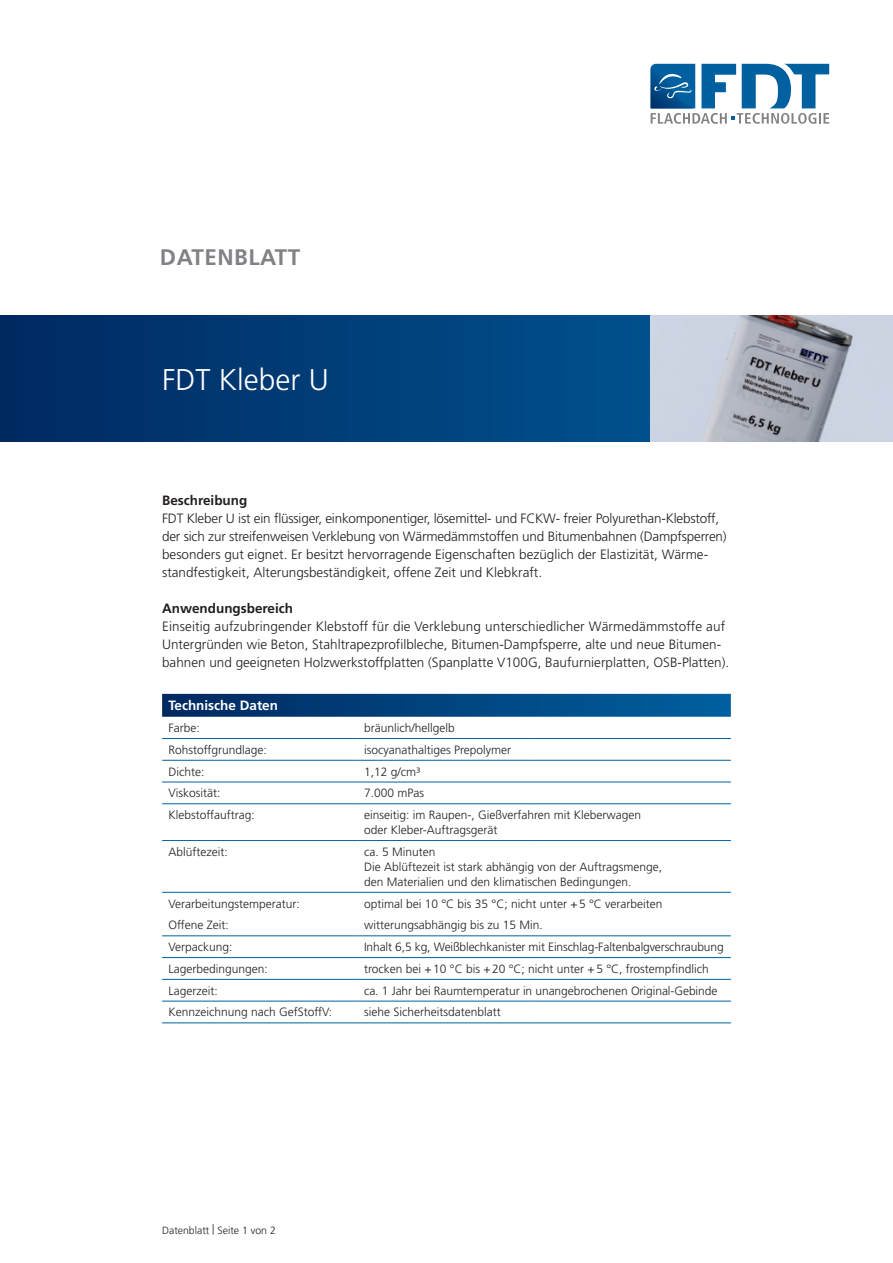
<style>
.page{position:relative;width:893px;height:1263px;background:#fff}
.page>*{position:absolute;margin:0;border:0;box-sizing:border-box;transform-origin:0 0}
.t1{font:300 30px "Frutiger";color:#fff}
.t2{font:700 22.5px "Frutiger";letter-spacing:.02em;color:#808285}
.t3{font:300 13.5px/18px "Frutiger";color:#231f20}
.t4{font:700 13.5px "Frutiger";color:#231f20}
.t5{font:700 13.5px "Frutiger";color:#fff}
.t6{font:300 12px/15px "Frutiger";color:#231f20}
.t7{font:300 10.5px "Frutiger";color:#231f20}
</style>
<div class="page">
<svg style="left:0;top:316px;width:651px;height:126px;background:#003d77"></svg>
<svg style="left:651px;top:64px;width:178px;height:60px"></svg>
<img style="left:651px;top:316px;width:242px;height:126px">
<svg style="left:162px;top:694px;width:569px;height:23px;background:#034680"></svg>
<hr style="left:162px;top:738px;width:196px;height:1px;background:#0060a0">
<hr style="left:358px;top:738px;width:175px;height:1px;background:#0060a0">
<hr style="left:533px;top:738px;width:198px;height:1px;background:#0060a0">
<hr style="left:162px;top:760px;width:196px;height:1px;background:#0060a0">
<hr style="left:358px;top:760px;width:175px;height:1px;background:#0060a0">
<hr style="left:533px;top:760px;width:198px;height:1px;background:#0060a0">
<hr style="left:162px;top:782px;width:196px;height:1px;background:#0060a0">
<hr style="left:358px;top:782px;width:175px;height:1px;background:#0060a0">
<hr style="left:533px;top:782px;width:198px;height:1px;background:#0060a0">
<hr style="left:162px;top:803px;width:196px;height:1px;background:#0060a0">
<hr style="left:358px;top:803px;width:175px;height:1px;background:#0060a0">
<hr style="left:533px;top:803px;width:198px;height:1px;background:#0060a0">
<hr style="left:162px;top:840px;width:196px;height:1px;background:#0060a0">
<hr style="left:358px;top:840px;width:175px;height:1px;background:#0060a0">
<hr style="left:533px;top:840px;width:198px;height:1px;background:#0060a0">
<hr style="left:162px;top:892px;width:196px;height:1px;background:#0060a0">
<hr style="left:358px;top:892px;width:175px;height:1px;background:#0060a0">
<hr style="left:533px;top:892px;width:198px;height:1px;background:#0060a0">
<hr style="left:162px;top:935px;width:196px;height:1px;background:#0060a0">
<hr style="left:358px;top:935px;width:175px;height:1px;background:#0060a0">
<hr style="left:533px;top:935px;width:198px;height:1px;background:#0060a0">
<hr style="left:162px;top:957px;width:196px;height:1px;background:#0060a0">
<hr style="left:358px;top:957px;width:175px;height:1px;background:#0060a0">
<hr style="left:533px;top:957px;width:198px;height:1px;background:#0060a0">
<hr style="left:162px;top:979px;width:196px;height:1px;background:#0060a0">
<hr style="left:358px;top:979px;width:175px;height:1px;background:#0060a0">
<hr style="left:533px;top:979px;width:198px;height:1px;background:#0060a0">
<hr style="left:162px;top:1001px;width:196px;height:1px;background:#0060a0">
<hr style="left:358px;top:1001px;width:175px;height:1px;background:#0060a0">
<hr style="left:533px;top:1001px;width:198px;height:1px;background:#0060a0">
<hr style="left:162px;top:1022px;width:196px;height:1px;background:#0060a0">
<hr style="left:358px;top:1022px;width:175px;height:1px;background:#0060a0">
<hr style="left:533px;top:1022px;width:198px;height:1px;background:#0060a0">
<h2 class="t2" style="left:160px;top:244px;width:142px">DATENBLATT</h2>
<h1 class="t1" style="left:162px;top:363px;width:168px">FDT Kleber U</h1>
<p class="t4" style="left:162px;top:492px;width:87px">Beschreibung</p>
<p class="t3" style="left:162px;top:509px;width:566px">FDT Kleber U ist ein flüssiger, einkomponentiger, lösemittel- und FCKW- freier Polyurethan-Klebstoff, der sich zur streifenweisen Verklebung von Wärmedämmstoffen und Bitumenbahnen (Dampfsperren) besonders gut eignet. Er besitzt hervorragende Eigenschaften bezüglich der Elastizität, Wärme&shy;standfestigkeit, Alterungsbeständigkeit, offene Zeit und Klebkraft.</p>
<p class="t4" style="left:162px;top:600px;width:133px">Anwendungsbereich</p>
<p class="t3" style="left:162px;top:617px;width:569px">Einseitig aufzubringender Klebstoff für die Verklebung unterschiedlicher Wärmedämmstoffe auf<br>Untergründen wie Beton, Stahltrapezprofilbleche, Bitumen-Dampfsperre, alte und neue Bitumen&shy;bahnen und geeigneten Holzwerkstoffplatten (Spanplatte V100G, Baufurnierplatten, OSB-Platten).</p>
<p class="t5" style="left:168px;top:698px;width:111px">Technische Daten</p>
<p class="t6" style="left:168px;top:721px;width:33px">Farbe:</p>
<p class="t6" style="left:364px;top:721px;width:92px">bräunlich/hellgelb</p>
<p class="t6" style="left:168px;top:742px;width:100px">Rohstoffgrundlage:</p>
<p class="t6" style="left:364px;top:742px;width:149px">isocyanathaltiges Prepolymer</p>
<p class="t6" style="left:168px;top:764px;width:37px">Dichte:</p>
<p class="t6" style="left:364px;top:764px;width:58px">1,12 g/cm³</p>
<p class="t6" style="left:168px;top:786px;width:54px">Viskosität:</p>
<p class="t6" style="left:364px;top:786px;width:62px">7.000 mPas</p>
<p class="t6" style="left:168px;top:808px;width:88px">Klebstoffauftrag:</p>
<p class="t6" style="left:364px;top:808px;width:279px">einseitig: im Raupen-, Gießverfahren mit Kleberwagen oder Kleber-Auftragsgerät</p>
<p class="t6" style="left:168px;top:844px;width:61px">Ablüftezeit:</p>
<p class="t6" style="left:364px;top:844px;width:300px">ca. 5 Minuten<br>Die Ablüftezeit ist stark abhängig von der Auftragsmenge, den Materialien und den klimatischen Bedingungen.</p>
<p class="t6" style="left:168px;top:896px;width:133px">Verarbeitungstemperatur:</p>
<p class="t6" style="left:364px;top:896px;width:300px">optimal bei 10 °C bis 35 °C; nicht unter +5 °C verarbeiten</p>
<p class="t6" style="left:168px;top:918px;width:62px">Offene Zeit:</p>
<p class="t6" style="left:364px;top:918px;width:180px">witterungsabhängig bis zu 15 Min.</p>
<p class="t6" style="left:168px;top:940px;width:66px">Verpackung:</p>
<p class="t6" style="left:364px;top:940px;width:361px">Inhalt 6,5 kg, Weißblechkanister mit Einschlag-Faltenbalgverschraubung</p>
<p class="t6" style="left:168px;top:961px;width:101px">Lagerbedingungen:</p>
<p class="t6" style="left:364px;top:961px;width:346px">trocken bei +10 °C bis +20 °C; nicht unter +5 °C, frostempfindlich</p>
<p class="t6" style="left:168px;top:983px;width:51px">Lagerzeit:</p>
<p class="t6" style="left:364px;top:983px;width:355px">ca. 1 Jahr bei Raumtemperatur in unangebrochenen Original-Gebinde</p>
<p class="t6" style="left:168px;top:1005px;width:165px">Kennzeichnung nach GefStoffV:</p>
<p class="t6" style="left:364px;top:1005px;width:138px">siehe Sicherheitsdatenblatt</p>
<p class="t7" style="left:162px;top:1224px;width:115px">Datenblatt | Seite 1 von 2</p>
</div>
